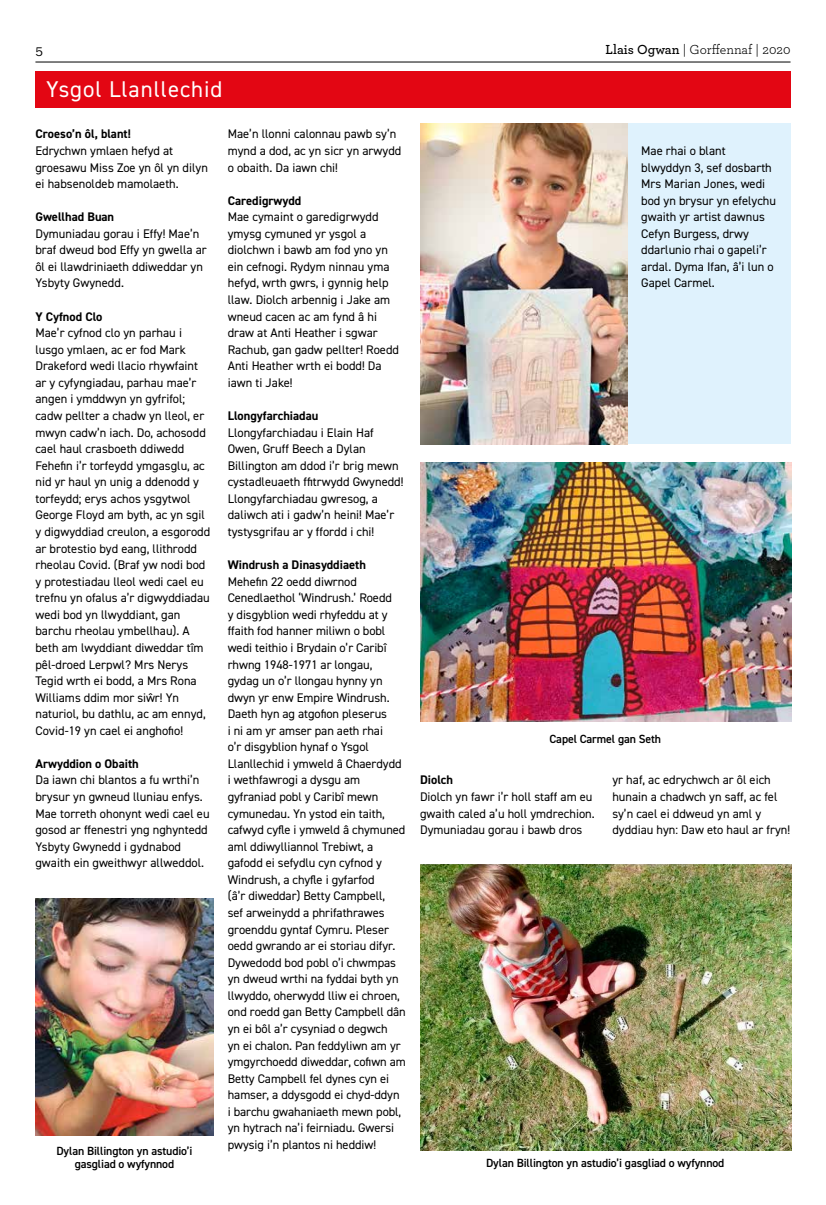
<style>
.page{position:relative;width:826px;height:1205px;background:#fff}
.page>*{position:absolute;margin:0;border:0;box-sizing:border-box;transform-origin:0 0}
.t1{font:22.75px "DIN2014";letter-spacing:.04em;color:#fff}
.t2{font:13.75px "Archer";color:#000}
.t3{font:12.5px/16.5px "DIN2014";color:#000}
.t4{font:700 12.5px "DIN2014";color:#000}
.t5{font:12.5px "Franklin Gothic IT Cby BT";color:#000}
.t6{font:600 11.88px/12.5px "DIN2014";letter-spacing:-.01em;color:#000;text-align:center}
.s1{font-weight:600}
</style>
<div class="page">
<hr style="left:35px;top:62px;width:755px;height:1px;background:#000">
<div style="left:598px;top:123px;width:193px;height:321px;background:#dff2fd"></div>
<div style="left:35px;top:71px;width:756px;height:37px;background:#e30613"></div>
<img style="left:420px;top:123px;width:207px;height:321px">
<img style="left:420px;top:865px;width:371px;height:286px">
<img style="left:35px;top:898px;width:178px;height:237px">
<img style="left:420px;top:462px;width:371px;height:259px">
<p class="t5" style="left:35px;top:44px;width:9px">5</p>
<p class="t2" style="left:605px;top:40px;width:186px"><span class="s1">Llais Ogwan</span> | Gorffennaf | 2020</p>
<h1 class="t1" style="left:46px;top:75px;width:178px">Ysgol Llanllechid</h1>
<p class="t4" style="left:35px;top:126px;width:97px">Croeso’n ôl, blant!</p>
<p class="t3" style="left:35px;top:142px;width:174px">Edrychwn ymlaen hefyd at groesawu Miss Zoe yn ôl yn dilyn ei habsenoldeb mamolaeth.</p>
<p class="t4" style="left:35px;top:209px;width:80px">Gwellhad Buan</p>
<p class="t3" style="left:35px;top:225px;width:173px">Dymuniadau gorau i Effy! Mae’n braf dweud bod Effy yn gwella ar ôl ei llawdriniaeth ddiweddar yn<br>Ysbyty Gwynedd.</p>
<p class="t4" style="left:35px;top:308px;width:69px">Y Cyfnod Clo</p>
<p class="t3" style="left:35px;top:324px;width:176px">Mae’r cyfnod clo yn parhau i lusgo ymlaen, ac er fod Mark<br>Drakeford wedi llacio rhywfaint ar y cyfyngiadau, parhau mae’r angen i ymddwyn yn gyfrifol; cadw pellter a chadw yn lleol, er mwyn cadw’n iach. Do, achosodd cael haul crasboeth ddiwedd<br>Fehefin i’r torfeydd ymgasglu, ac nid yr haul yn unig a ddenodd y torfeydd; erys achos ysgytwol<br>George Floyd am byth, ac yn sgil y digwyddiad creulon, a esgorodd ar brotestio byd eang, llithrodd rheolau Covid. (Braf yw nodi bod y protestiadau lleol wedi cael eu trefnu yn ofalus a’r digwyddiadau wedi bod yn llwyddiant, gan barchu rheolau ymbellhau). A beth am lwyddiant diweddar tîm pêl-droed Lerpwl? Mrs Nerys<br>Tegid wrth ei bodd, a Mrs Rona<br>Williams ddim mor siwˆ r! Yn naturiol, bu dathlu, ac am ennyd,<br>Covid-19 yn cael ei anghofio!</p>
<p class="t4" style="left:35px;top:755px;width:105px">Arwyddion o Obaith</p>
<p class="t3" style="left:35px;top:771px;width:176px">Da iawn chi blantos a fu wrthi’n brysur yn gwneud lluniau enfys.<br>Mae torreth ohonynt wedi cael eu gosod ar ffenestri yng nghyntedd<br>Ysbyty Gwynedd i gydnabod gwaith ein gweithwyr allweddol.</p>
<p class="t6" style="left:56px;top:1144px;width:138px">Dylan Billington yn astudio’i gasgliad o wyfynnod</p>
<p class="t3" style="left:228px;top:126px;width:175px">Mae’n llonni calonnau pawb sy’n mynd a dod, ac yn sicr yn arwydd o obaith. Da iawn chi!</p>
<p class="t4" style="left:228px;top:192px;width:75px">Caredigrwydd</p>
<p class="t3" style="left:228px;top:208px;width:173px">Mae cymaint o garedigrwydd ymysg cymuned yr ysgol a diolchwn i bawb am fod yno yn ein cefnogi. Rydym ninnau yma hefyd, wrth gwrs, i gynnig help llaw. Diolch arbennig i Jake am wneud cacen ac am fynd â hi draw at Anti Heather i sgwar<br>Rachub, gan gadw pellter! Roedd<br>Anti Heather wrth ei bodd! Da iawn ti Jake!</p>
<p class="t4" style="left:228px;top:407px;width:92px">Llongyfarchiadau</p>
<p class="t3" style="left:228px;top:424px;width:177px">Llongyfarchiadau i Elain Haf<br>Owen, Gruff Beech a Dylan<br>Billington am ddod i’r brig mewn cystadleuaeth ffitrwydd Gwynedd!<br>Llongyfarchiadau gwresog, a daliwch ati i gadw’n heini! Mae’r tystysgrifau ar y ffordd i chi!</p>
<p class="t4" style="left:228px;top:556px;width:140px">Windrush a Dinasyddiaeth</p>
<p class="t3" style="left:228px;top:573px;width:180px">Mehefin 22 oedd diwrnod<br>Cenedlaethol ‘Windrush.’ Roedd<br>y disgyblion wedi rhyfeddu at y ffaith fod hanner miliwn o bobl wedi teithio i Brydain o’r Caribî rhwng 1948-1971 ar longau, gydag un o’r llongau hynny yn dwyn yr enw Empire Windrush.<br>Daeth hyn ag atgofion pleserus<br>i ni am yr amser pan aeth rhai<br>o’r disgyblion hynaf o Ysgol<br>Llanllechid i ymweld â Chaerdydd i wethfawrogi a dysgu am gyfraniad pobl y Caribî mewn cymunedau. Yn ystod ein taith, cafwyd cyfle i ymweld â chymuned aml ddiwylliannol Trebiwt, a gafodd ei sefydlu cyn cyfnod y<br>Windrush, a chyfle i gyfarfod<br>(â’r diweddar) Betty Campbell,<br>sef arweinydd a phrifathrawes groenddu gyntaf Cymru. Pleser oedd gwrando ar ei storiau difyr.<br>Dywedodd bod pobl o’i chwmpas yn dweud wrthi na fyddai byth yn llwyddo, oherwydd lliw ei chroen, ond roedd gan Betty Campbell dân yn ei bôl a’r cysyniad o degwch<br>yn ei chalon. Pan feddyliwn am yr ymgyrchoedd diweddar, cofiwn am<br>Betty Campbell fel dynes cyn ei hamser, a ddysgodd ei chyd-ddyn<br>i barchu gwahaniaeth mewn pobl, yn hytrach na’i feirniadu. Gwersi pwysig i’n plantos ni heddiw!</p>
<p class="t3" style="left:641px;top:142px;width:136px">Mae rhai o blant blwyddyn 3, sef dosbarth<br>Mrs Marian Jones, wedi bod yn brysur yn efelychu gwaith yr artist dawnus<br>Cefyn Burgess, drwy ddarlunio rhai o gapeli’r ardal. Dyma Ifan, â’i lun o<br>Gapel Carmel.</p>
<p class="t6" style="left:549px;top:732px;width:113px">Capel Carmel gan Seth</p>
<p class="t4" style="left:420px;top:772px;width:35px">Diolch</p>
<p class="t3" style="left:420px;top:788px;width:176px">Diolch yn fawr i’r holl staff am eu gwaith caled a’u holl ymdrechion.<br>Dymuniadau gorau i bawb dros</p>
<p class="t3" style="left:612px;top:772px;width:179px">yr haf, ac edrychwch ar ôl eich hunain a chadwch yn saff, ac fel sy’n cael ei ddweud yn aml y dyddiau hyn: Daw eto haul ar fryn!</p>
<p class="t6" style="left:486px;top:1156px;width:240px">Dylan Billington yn astudio’i gasgliad o wyfynnod</p>
</div>
